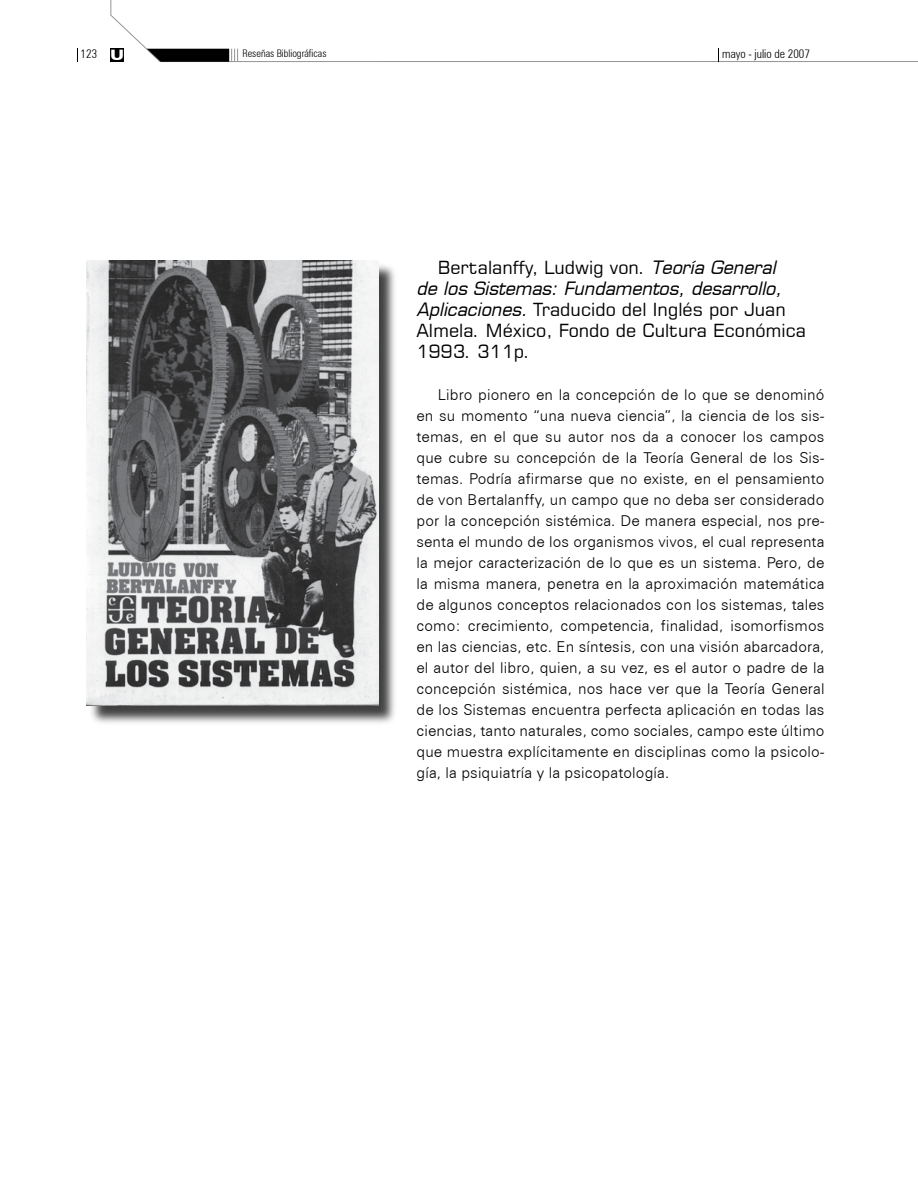
<style>
.page{position:relative;width:918px;height:1188px;background:#fff}
.page>*{position:absolute;margin:0;border:0;box-sizing:border-box;transform-origin:0 0}
.t1{font:18px/21px "Square 721 BT";color:#000}
.t2{font:18px "Square 721 BT Italic";color:#000}
.t3{font:300 15px/21px "Zurich BT";letter-spacing:.01em;color:#000;text-align:justify}
.t4{font:300 condensed 12px "Zurich BT";color:#000}
.t5{font:300 condensed 10.5px "Zurich BT";color:#000}
.s1{font-weight:900;font-stretch:expanded;font-size:14.4px;color:#fff}
.s2{font-family:"Square 721 BT Italic"}
</style>
<div class="page">
<svg style="left:110px;top:0;width:808px;height:62px"></svg>
<svg style="left:77px;top:49px;width:1px;height:13px"></svg>
<svg style="left:718px;top:49px;width:1px;height:13px"></svg>
<div style="left:110px;top:49px;width:14px;height:13px;background:#000"></div>
<svg style="left:147px;top:49px;width:91px;height:13px"></svg>
<div style="left:88px;top:262px;width:311px;height:464px;background:#000;opacity:.75"></div>
<img style="left:87px;top:261px;width:291px;height:445px">
<p class="t5" style="left:242px;top:47px;width:86px">Reseñas Bibliográficas</p>
<p class="t4" style="left:81px;top:46px;width:45px">123 <span class="s1">U</span></p>
<p class="t4" style="left:722px;top:46px;width:89px">mayo - julio de 2007</p>
<p class="t1" style="left:438px;top:257px;width:339px">Bertalanffy, Ludwig von. <span class="s2">Teoría General</span></p>
<p class="t2" style="left:417px;top:278px;width:367px">de los Sistemas: Fundamentos, desarrollo,</p>
<p class="t1" style="left:417px;top:299px;width:391px"><span class="s2">Aplicaciones.</span> Traducido del Inglés por Juan<br>Almela. México, Fondo de Cultura Económica<br>1993. 311p.</p>
<p class="t3" style="left:417px;top:385px;width:410px;text-indent:21px">Libro pionero en la concepción de lo que se denominó en su momento “una nueva ciencia”, la ciencia de los sis&shy;temas, en el que su autor nos da a conocer los campos que cubre su concepción de la Teoría General de los Sis&shy;temas. Podría afirmarse que no existe, en el pensamiento de von Bertalanffy, un campo que no deba ser considerado por la concepción sistémica. De manera especial, nos pre&shy;senta el mundo de los organismos vivos, el cual representa la mejor caracterización de lo que es un sistema. Pero, de la misma manera, penetra en la aproximación matemática de algunos conceptos relacionados con los sistemas, tales como: crecimiento, competencia, finalidad, isomorfismos en las ciencias, etc. En síntesis, con una visión abarcadora, el autor del libro, quien, a su vez, es el autor o padre de la concepción sistémica, nos hace ver que la Teoría General de los Sistemas encuentra perfecta aplicación en todas las ciencias, tanto naturales, como sociales, campo este último que muestra explícitamente en disciplinas como la psicolo&shy;gía, la psiquiatría y la psicopatología.</p>
</div>
